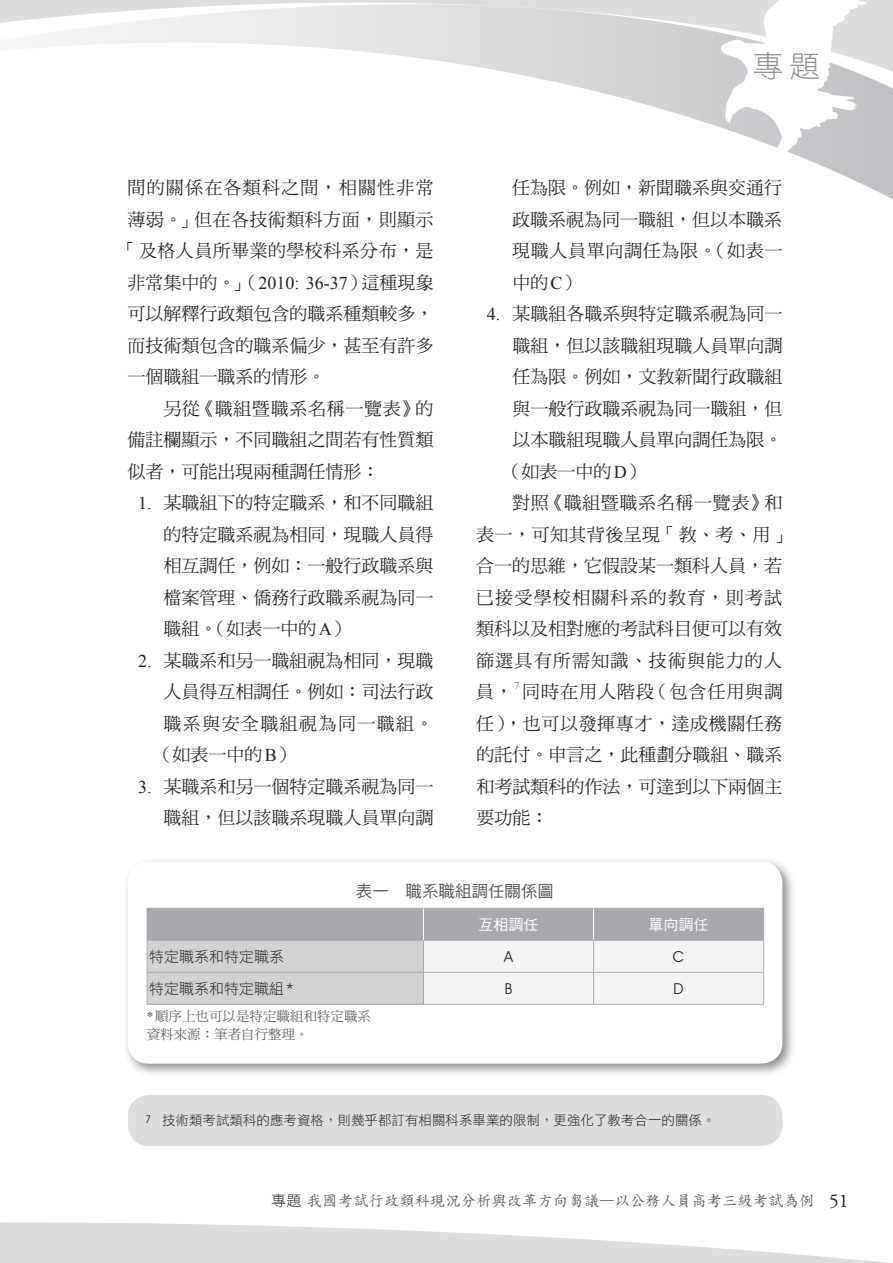
<style>
.page{position:relative;width:893px;height:1263px;background:#fff}
.page>*{position:absolute;margin:0;border:0;box-sizing:border-box;transform-origin:0 0}
.t1{font:30.6px "DF Hei Std W3";color:#8a8c8f}
.t2{font:18px/31.5px "DF Ming Std W5";color:#231f20;text-align:justify}
.t3{font:18px "DF Ming Std W5";letter-spacing:.025em;color:#231f20}
.t4{font:18px "DF Ming Std W5";letter-spacing:.065em;color:#231f20}
.t5{font:18px "DF Ming Std W5";letter-spacing:.035em;color:#231f20}
.t6{font:18px "DF Ming Std W5";letter-spacing:.075em;color:#231f20}
.t7{font:16.5px "DF Hei Std W5";color:#57585a}
.t8{font:15px "DF Li Kai Shu Std W5";letter-spacing:.025em;color:#57585a}
.t9{font:15px "DF Hei Std W3";color:#231f20}
.t10{font:15px "DF Hei Std W5";color:#fff}
.t11{font:15px "Avant Garde IT Cby BT";color:#231f20}
.t12{font:13.5px "DF Hei Std W3";color:#231f20}
.t13{font:13.5px/18px "DF Ming Std W5";color:#57585a}
.t14{font:10.5px "Times New Roman";color:#6c6d70}
.s1{font-family:"Times New Roman"}
.s2{font-family:"Avant Garde IT Cby BT"}
.s3{font-family:"DF Hei Std W3";color:#231f20}
.s4{font-family:"Adobe Garamond Pro";font-size:19.5px;color:#231f20}
</style>
<div class="page">
<hr style="left:0;top:0;width:893px;height:3px;background:#dcddde">
<svg style="left:0;top:3px;width:893px;height:196px"></svg>
<svg style="left:717px;top:0;width:153px;height:166px"></svg>
<svg style="left:0;top:1222px;width:890px;height:41px"></svg>
<div style="left:128px;top:1095px;width:654px;height:51px;background:#dcdddf;border-radius:21px"></div>
<div style="left:123px;top:857px;width:673px;height:220px;background:#231f20;opacity:.5"></div>
<div style="left:128px;top:862px;width:654px;height:202px;background:#fff;border-radius:21px"></div>
<svg style="left:148px;top:909px;width:615px;height:95px"></svg>
<hr style="left:147px;top:908px;width:276px;height:1px;background:#a8a9ad">
<hr style="left:147px;top:909px;width:1px;height:31px;background:#a8a9ad">
<hr style="left:423px;top:908px;width:171px;height:1px;background:#a8a9ad">
<hr style="left:594px;top:908px;width:170px;height:1px;background:#a8a9ad">
<hr style="left:763px;top:909px;width:1px;height:31px;background:#a8a9ad">
<hr style="left:147px;top:940px;width:276px;height:1px;background:#a8a9ad">
<hr style="left:147px;top:941px;width:1px;height:31px;background:#a8a9ad">
<hr style="left:423px;top:940px;width:171px;height:1px;background:#a8a9ad">
<hr style="left:423px;top:941px;width:1px;height:31px;background:#a8a9ad">
<hr style="left:594px;top:940px;width:170px;height:1px;background:#a8a9ad">
<hr style="left:593px;top:941px;width:1px;height:31px;background:#a8a9ad">
<hr style="left:763px;top:941px;width:1px;height:31px;background:#a8a9ad">
<hr style="left:147px;top:972px;width:276px;height:1px;background:#a8a9ad">
<hr style="left:147px;top:973px;width:1px;height:31px;background:#a8a9ad">
<hr style="left:423px;top:972px;width:171px;height:1px;background:#a8a9ad">
<hr style="left:423px;top:973px;width:1px;height:31px;background:#a8a9ad">
<hr style="left:594px;top:972px;width:170px;height:1px;background:#a8a9ad">
<hr style="left:593px;top:973px;width:1px;height:31px;background:#a8a9ad">
<hr style="left:763px;top:973px;width:1px;height:31px;background:#a8a9ad">
<hr style="left:147px;top:1004px;width:276px;height:1px;background:#a8a9ad">
<hr style="left:423px;top:1004px;width:171px;height:1px;background:#a8a9ad">
<hr style="left:594px;top:1004px;width:170px;height:1px;background:#a8a9ad">
<hr style="left:423px;top:909px;width:1px;height:31px;background:#fff">
<hr style="left:593px;top:909px;width:1px;height:31px;background:#fff">
<p class="t4" style="left:128px;top:178px;width:308px">間的關係在各類科之間，相關性非常</p>
<p class="t3" style="left:128px;top:209px;width:308px">薄弱。」但在各技術類科方面，則顯示</p>
<p class="t3" style="left:118px;top:241px;width:317px">「及格人員所畢業的學校科系分布，是</p>
<p class="t2" style="left:127px;top:266px;width:308px">非常集中的。」（<span class="s1">2010: 36-37</span>）這種現象</p>
<p class="t2" style="left:127px;top:298px;width:307px">可以解釋行政類包含的職系種類較多，</p>
<p class="t2" style="left:127px;top:329px;width:307px">而技術類包含的職系偏少，甚至有許多</p>
<p class="t2" style="left:127px;top:361px;width:199px">一個職組一職系的情形。</p>
<p class="t5" style="left:163px;top:398px;width:272px">另從《職組暨職系名稱一覽表》的</p>
<p class="t2" style="left:127px;top:424px;width:307px">備註欄顯示，不同職組之間若有性質類</p>
<p class="t2" style="left:127px;top:455px;width:253px">似者，可能出現兩種調任情形：</p>
<p class="t2" style="left:164px;top:487px;width:272px;text-indent:-26px"><span class="s1">1.</span> 某職組下的特定職系，和不同職組的特定職系視為相同，現職人員得相互調任，例如：一般行政職系與檔案管理、僑務行政職系視為同一職組。（如表一中的<span class="s1">A</span>）</p>
<p class="t2" style="left:138px;top:644px;width:297px"><span class="s1">2.</span> 某職系和另一職組視為相同，現職</p>
<p class="t2" style="left:164px;top:676px;width:271px">人員得互相調任。例如：司法行政</p>
<p class="t6" style="left:164px;top:713px;width:272px">職系與安全職組視為同一職組。</p>
<p class="t2" style="left:155px;top:739px;width:142px">（如表一中的<span class="s1">B</span>）</p>
<p class="t2" style="left:138px;top:770px;width:297px;text-align:right"><span class="s1">3.</span> 某職系和另一個特定職系視為同一職組，但以該職系現職人員單向調</p>
<h1 class="t1" style="left:753px;top:50px;width:69px">專題</h1>
<p class="t2" style="left:512px;top:172px;width:272px">任為限。例如，新聞職系與交通行政職系視為同一職組，但以本職系現職人員單向調任為限。（如表一中的<span class="s1">C</span>）</p>
<p class="t2" style="left:487px;top:298px;width:297px"><span class="s1">4.</span> 某職組各職系與特定職系視為同一</p>
<p class="t2" style="left:512px;top:329px;width:272px">職組，但以該職組現職人員單向調</p>
<p class="t2" style="left:512px;top:361px;width:271px">任為限。例如，文教新聞行政職組</p>
<p class="t2" style="left:512px;top:392px;width:271px">與一般行政職系視為同一職組，但</p>
<p class="t2" style="left:512px;top:424px;width:271px">以本職組現職人員單向調任為限。</p>
<p class="t2" style="left:503px;top:455px;width:143px">（如表一中的<span class="s1">D</span>）</p>
<p class="t5" style="left:512px;top:493px;width:272px">對照《職組暨職系名稱一覽表》和</p>
<p class="t3" style="left:476px;top:524px;width:317px">表一，可知其背後呈現「教、考、用」</p>
<p class="t2" style="left:476px;top:550px;width:308px">合一的思維，它假設某一類科人員，若</p>
<p class="t4" style="left:476px;top:587px;width:308px">已接受學校相關科系的教育，則考試</p>
<p class="t2" style="left:476px;top:613px;width:307px">類科以及相對應的考試科目便可以有效</p>
<p class="t4" style="left:476px;top:650px;width:308px">篩選具有所需知識、技術與能力的人</p>
<p class="t2" style="left:476px;top:676px;width:38px">員，</p>
<p class="t14" style="left:514px;top:679px;width:7px">7</p>
<p class="t2" style="left:476px;top:676px;width:308px;text-indent:46px">同時在用人階段（包含任用與調任），也可以發揮專才，達成機關任務的託付。申言之，此種劃分職組、職系和考試類科的作法，可達到以下兩個主要功能：</p>
<p class="t7" style="left:356px;top:882px;width:199px">表一 職系職組調任關係圖</p>
<p class="t10" style="left:478px;top:916px;width:61px">互相調任</p>
<p class="t10" style="left:649px;top:916px;width:61px">單向調任</p>
<p class="t9" style="left:149px;top:948px;width:136px">特定職系和特定職系</p>
<p class="t11" style="left:504px;top:947px;width:10px">A</p>
<p class="t11" style="left:673px;top:947px;width:13px">C</p>
<p class="t9" style="left:149px;top:980px;width:146px">特定職系和特定職組<span class="s2">*</span></p>
<p class="t11" style="left:505px;top:979px;width:9px">B</p>
<p class="t11" style="left:674px;top:979px;width:12px">D</p>
<p class="t13" style="left:147px;top:1006px;width:226px"><span class="s1">*</span>順序上也可以是特定職組和特定職系資料來源：筆者自行整理。</p>
<p class="t12" style="left:145px;top:1113px;width:572px"><sup>7</sup> 技術類考試類科的應考資格，則幾乎都訂有相關科系畢業的限制，更強化了教考合一的關係。</p>
<p class="t8" style="left:271px;top:1192px;width:579px"><span class="s3">專題</span>我國考試行政類科現況分析與改革方向芻議—以公務人員高考三級考試為例 <span class="s4">51</span></p>
</div>
